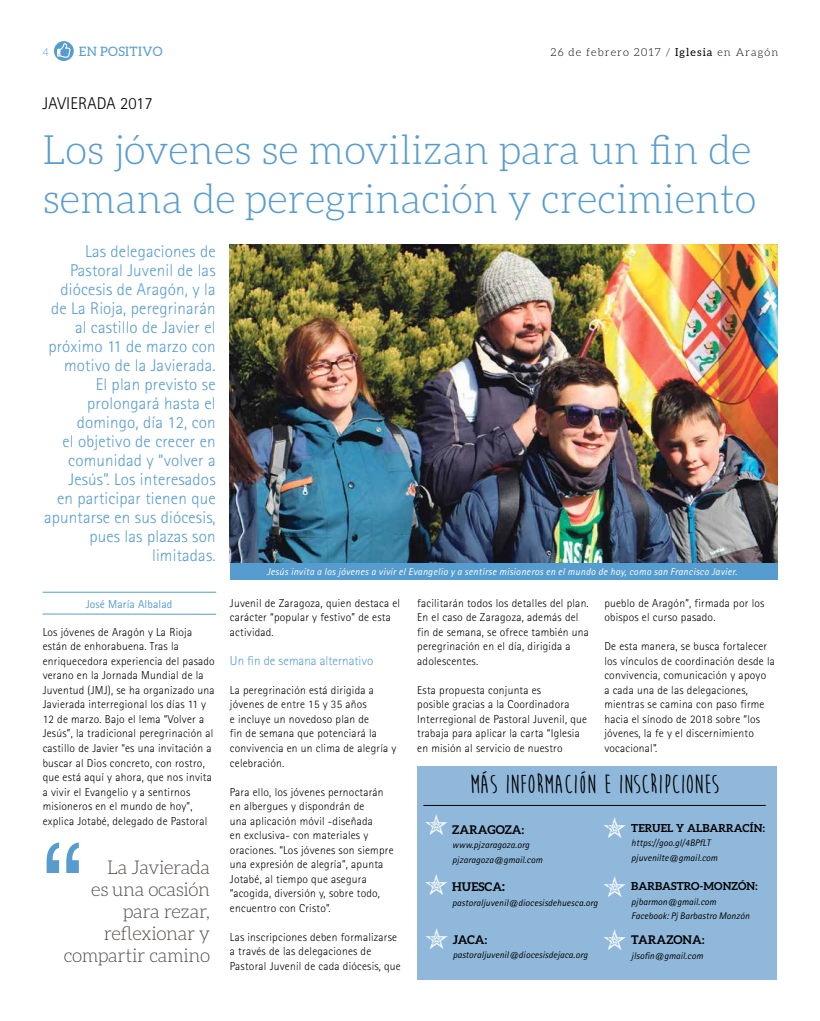
<style>
.page{position:relative;width:820px;height:1021px;background:#fff}
.page>*{position:absolute;margin:0;border:0;box-sizing:border-box;transform-origin:0 0}
.t1{font:120px "Helvetica";color:#579cce}
.t2{font:300 40.5px/48.6px "Aleo";color:#579cce}
.t3{font:29px "Starz 2";color:#fff}
.t4{font:700 27px "Moon Flower";letter-spacing:.01em;color:#000}
.t5{font:300 19px/22px "Aleo";letter-spacing:-.02em;color:#544d48;text-align:right}
.t6{font:300 17px/19px "Rotis Sans Serif";letter-spacing:.01em;color:#579cce;text-align:right}
.t7{font:300 17px "Rotis Sans Serif";letter-spacing:.01em;color:#000}
.t8{font:300 13px "Rotis Sans Serif";color:#579cce}
.t9{font:13px "Aleo";letter-spacing:.025em;color:#579cce}
.t10{font:700 12px "Aleo";letter-spacing:.01em;color:#000}
.t11{font:300 11.5px/14.5px "Rotis Sans Serif";letter-spacing:.02em;color:#000}
.t12{font:11.5px "Rotis Sans Serif";letter-spacing:.01em;color:#579cce}
.t13{font:700 11px "Aleo";letter-spacing:.01em;color:#000}
.t14{font:300 11px "Aleo";letter-spacing:.1em;color:#000}
.t15{font:300 11px "Aleo";color:#579cce}
.t16{font:italic 10px "Rotis Sans Serif";letter-spacing:.025em;color:#fff}
.t17{font:italic 9.5px/14.5px "Rotis Sans Serif";letter-spacing:.01em;color:#000}
.s1{font-weight:400}
.s2{font-size:14px}
</style>
<div class="page">
<svg style="left:54px;top:41px;width:20px;height:20px"></svg>
<div style="left:230px;top:562px;width:547px;height:17px;background:#579cce"></div>
<img style="left:230px;top:244px;width:547px;height:318px">
<hr style="left:43px;top:592px;width:173px;height:1px;background:#579cce">
<hr style="left:43px;top:613px;width:173px;height:1px;background:#579cce">
<div style="left:417px;top:765px;width:359px;height:214px;background:#8fb8da"></div>
<hr style="left:423px;top:805px;width:342px;height:1px;background:#000">
<p class="t15" style="left:43px;top:46px;width:8px">4</p>
<p class="t9" style="left:79px;top:44px;width:85px">EN POSITIVO</p>
<p class="t14" style="left:550px;top:46px;width:229px">26 de febrero 2017 / <span class="s1">Iglesia</span> en Aragón</p>
<h3 class="t7" style="left:43px;top:93px;width:112px">JAVIERADA 2017</h3>
<h2 class="t2" style="left:43px;top:125px;width:715px">Los jóvenes se movilizan para un fin de semana de peregrinación y crecimiento</h2>
<p class="t6" style="left:44px;top:242px;width:173px">Las delegaciones de<br>Pastoral Juvenil de las diócesis de Aragón, y la de La Rioja, peregrinarán al castillo de Javier el próximo 11 de marzo con motivo de la Javierada.<br>El plan previsto se prolongará hasta el domingo, día 12, con<br>el objetivo de crecer en comunidad y “volver a<br>Jesús”. Los interesados<br>en participar tienen que apuntarse en sus diócesis, pues las plazas son limitadas.</p>
<p class="t12" style="left:86px;top:597px;width:88px">José María Albalad</p>
<p class="t11" style="left:43px;top:624px;width:173px">Los jóvenes de Aragón y La Rioja están de enhorabuena. Tras la enriquecedora experiencia del pasado verano en la Jornada Mundial de la Juventud (JMJ), se ha organizado una Javierada interregional los días 11 y 12 de marzo. Bajo el lema “Volver a Jesús”, la tradicional peregrinación al castillo de Javier “es una invitación a buscar al Dios concreto, con rostro, que está aquí y ahora, que nos invita a vivir el Evangelio y a sentirnos misioneros en el mundo de hoy”, explica Jotabé, delegado de Pastoral</p>
<h1 class="t1" style="left:42px;top:794px;width:41px">“</h1>
<h3 class="t5" style="left:64px;top:855px;width:148px">La Javierada<br>es una ocasión para rezar, reflexionar y compartir camino</h3>
<p class="t16" style="left:266px;top:566px;width:471px">Jesús invita a los jóvenes a vivir el Evangelio y a sentirse misioneros en el mundo de hoy, como san Francisco Javier.</p>
<p class="t11" style="left:230px;top:595px;width:172px">Juvenil de Zaragoza, quien destaca el carácter “popular y festivo” de esta actividad.</p>
<p class="t8" style="left:230px;top:653px;width:145px">Un fin de semana alternativo</p>
<p class="t11" style="left:230px;top:682px;width:168px">La peregrinación está dirigida a jóvenes de entre 15 y 35 años<br>e incluye un novedoso plan de<br>fin de semana que potenciará la convivencia en un clima de alegría y celebración.</p>
<p class="t11" style="left:230px;top:784px;width:165px">Para ello, los jóvenes pernoctarán en albergues y dispondrán de<br>una aplicación móvil -diseñada<br>en exclusiva- con materiales y oraciones. “Los jóvenes son siempre una expresión de alegría”, apunta<br>Jotabé, al tiempo que asegura “acogida, diversión y, sobre todo, encuentro con Cristo”.</p>
<p class="t11" style="left:230px;top:929px;width:172px">Las inscripciones deben formalizarse a través de las delegaciones de<br>Pastoral Juvenil de cada diócesis, que</p>
<p class="t11" style="left:417px;top:595px;width:173px">facilitarán todos los detalles del plan.<br>En el caso de Zaragoza, además del fin de semana, se ofrece también una peregrinación en el día, dirigida a adolescentes.</p>
<p class="t11" style="left:417px;top:682px;width:171px">Esta propuesta conjunta es<br>posible gracias a la Coordinadora Interregional de Pastoral Juvenil, que trabaja para aplicar la carta “Iglesia en misión al servicio de nuestro</p>
<h3 class="t4" style="left:470px;top:770px;width:250px">MÁS INFORMACIÓN E INSCRIPCIONES</h3>
<p class="t10" style="left:452px;top:822px;width:73px">ZARAGOZA:</p>
<p class="t17" style="left:452px;top:837px;width:92px">www.pjzaragoza.org pjzaragoza@gmail.com</p>
<p class="t11" style="left:604px;top:595px;width:162px">pueblo de Aragón”, firmada por los obispos el curso pasado.</p>
<p class="t11" style="left:604px;top:639px;width:172px">De esta manera, se busca fortalecer los vínculos de coordinación desde la convivencia, comunicación y apoyo<br>a cada una de las delegaciones, mientras se camina con paso firme hacia el sínodo de 2018 sobre “los jóvenes, la fe y el discernimiento vocacional”.</p>
<h3 class="t3" style="left:424px;top:808px;width:25px">Q</h3>
<h3 class="t3" style="left:602px;top:810px;width:25px">Q</h3>
<p class="t13" style="left:631px;top:821px;width:135px">TERUEL Y ALBARRACÍN:</p>
<p class="t17" style="left:631px;top:836px;width:88px">https://goo.gl/4BPfLT pjuvenilte@gmail.com</p>
<h3 class="t3" style="left:424px;top:868px;width:25px">Q</h3>
<h3 class="t3" style="left:602px;top:869px;width:25px">Q</h3>
<p class="t13" style="left:631px;top:879px;width:128px">BARBASTRO-MONZÓN:</p>
<p class="t17" style="left:631px;top:894px;width:120px">pjbarmon@gmail.com<br>Facebook: Pj Barbastro Monzón</p>
<p class="t10" style="left:452px;top:879px;width:54px">HUESCA<span class="s2">:</span></p>
<p class="t17" style="left:452px;top:895px;width:147px">pastoraljuvenil@diocesisdehuesca.org</p>
<h3 class="t3" style="left:424px;top:922px;width:25px">Q</h3>
<p class="t10" style="left:452px;top:932px;width:36px">JACA:</p>
<p class="t17" style="left:452px;top:947px;width:136px">pastoraljuvenil@diocesisdejaca.org</p>
<h3 class="t3" style="left:602px;top:922px;width:25px">Q</h3>
<p class="t10" style="left:631px;top:932px;width:75px">TARAZONA:</p>
<p class="t17" style="left:631px;top:948px;width:73px">jlsofin@gmail.com</p>
</div>
